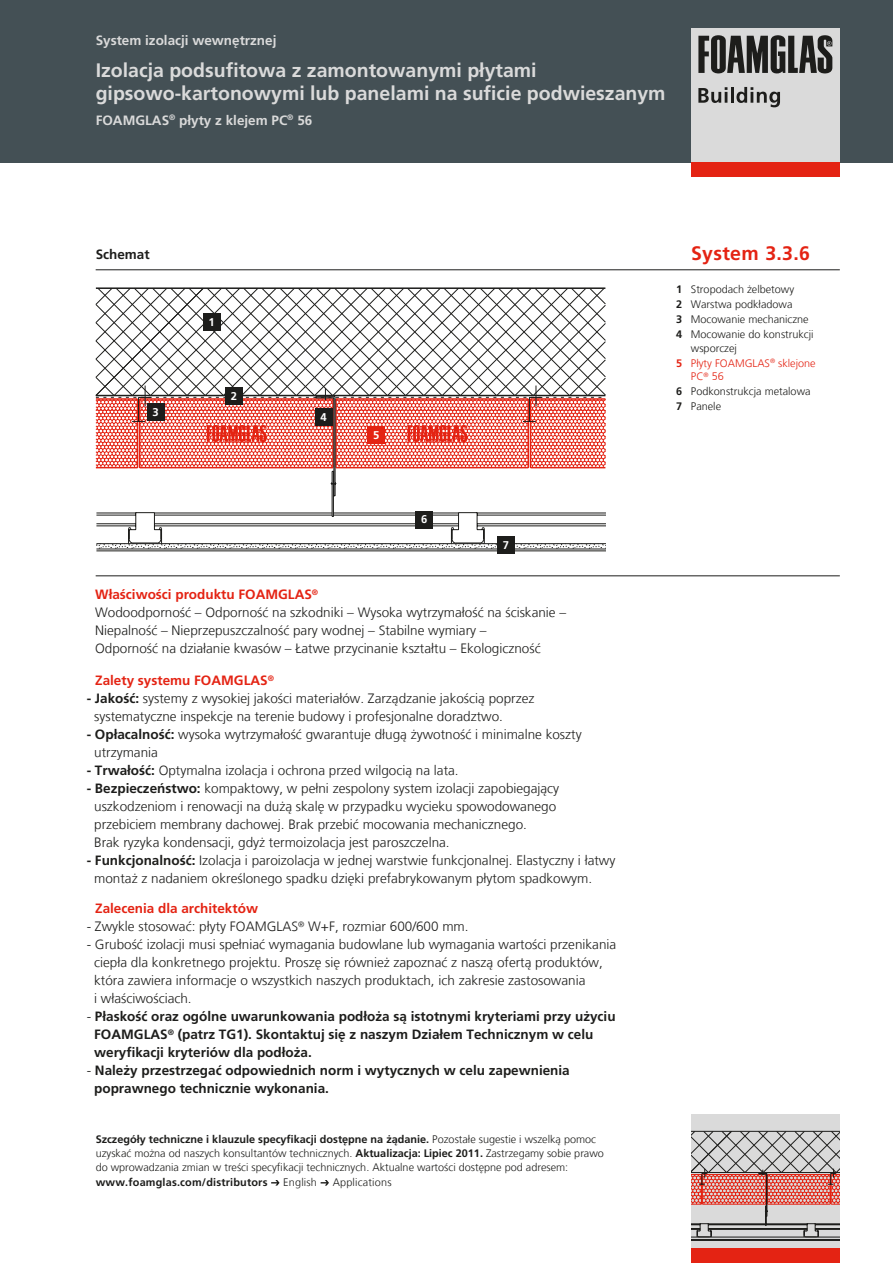
<style>
.page{position:relative;width:893px;height:1263px;background:#fff}
.page>*{position:absolute;margin:0;border:0;box-sizing:border-box;transform-origin:0 0}
.t1{font:700 19.5px/23.4px "Frutiger LT Com";color:#dadada}
.t2{font:700 19.5px "Frutiger LT Com";letter-spacing:.015em;color:#e42313}
.t3{font:300 13.5px/18px "Frutiger LT Com";color:#1d1d1b}
.t4{font:700 13.5px/18px "Frutiger LT Com";color:#1d1d1b}
.t5{font:700 13.5px "Frutiger LT Com";color:#dadada}
.t6{font:700 13.5px "Frutiger LT Com";color:#e42313}
.t7{font:700 11.25px "Frutiger LT Com";color:#fff}
.t8{font:300 10.8px/15px "Frutiger LT Com";color:#1d1d1b}
.t9{font:700 10.8px/15px "Frutiger LT Com";letter-spacing:.015em;color:#1d1d1b;text-align:justify}
.t10{font:300 10.8px/15px "Frutiger LT Com";color:#e42313}
.t11{font:700 10.8px "Frutiger LT Com";color:#e42313}
.s1{font-weight:700;color:#e42313}
.s2{font-weight:700}
.s3{font-weight:300}
.s4{color:#1d1d1b}
.s5{color:#e42313}
</style>
<div class="page">
<div style="left:0;top:0;width:893px;height:162px;background:#445055"></div>
<div style="left:691px;top:28px;width:149px;height:134px;background:#dadada"></div>
<div style="left:691px;top:162px;width:149px;height:15px;background:#e42313"></div>
<svg style="left:698px;top:35px;width:134px;height:38px"></svg>
<svg style="left:698px;top:87px;width:29px;height:16px"></svg>
<hr style="left:731px;top:87px;width:3px;height:16px;background:#1d1d1b">
<svg style="left:736px;top:87px;width:44px;height:20px"></svg>
<div style="left:691px;top:1114px;width:149px;height:134px;background:#dadada"></div>
<hr style="left:691px;top:1240px;width:149px;height:1px;background:#1d1d1b">
<hr style="left:691px;top:1239px;width:149px;height:1px;background:#1d1d1b">
<hr style="left:691px;top:1237px;width:149px;height:1px;background:#1d1d1b">
<svg style="left:691px;top:1130px;width:149px;height:107px"></svg>
<hr style="left:96px;top:551px;width:510px;height:1px;background:#1d1d1b">
<hr style="left:96px;top:549px;width:510px;height:1px;background:#1d1d1b">
<hr style="left:335px;top:397px;width:1px;height:99px;background:#1d1d1b">
<hr style="left:334px;top:398px;width:1px;height:98px;background:#1d1d1b">
<hr style="left:333px;top:471px;width:1px;height:45px;background:#1d1d1b">
<hr style="left:332px;top:471px;width:1px;height:45px;background:#1d1d1b">
<svg style="left:96px;top:512px;width:510px;height:37px"></svg>
<hr style="left:333px;top:515px;width:126px;height:1px;background:#1d1d1b">
<hr style="left:154px;top:515px;width:178px;height:1px;background:#1d1d1b">
<hr style="left:333px;top:513px;width:126px;height:1px;background:#1d1d1b">
<hr style="left:154px;top:513px;width:178px;height:1px;background:#1d1d1b">
<svg style="left:95px;top:287px;width:511px;height:185px"></svg>
<div style="left:691px;top:1248px;width:149px;height:15px;background:#e42313"></div>
<hr style="left:96px;top:270px;width:744px;height:1px;background:#1d1d1b">
<hr style="left:96px;top:576px;width:744px;height:1px;background:#1d1d1b">
<div style="left:203px;top:313px;width:17px;height:17px;background:#1d1d1b"></div>
<div style="left:147px;top:404px;width:17px;height:17px;background:#1d1d1b"></div>
<div style="left:315px;top:409px;width:17px;height:17px;background:#1d1d1b"></div>
<div style="left:416px;top:511px;width:17px;height:17px;background:#1d1d1b"></div>
<div style="left:497px;top:536px;width:17px;height:17px;background:#1d1d1b"></div>
<div style="left:368px;top:426px;width:17px;height:17px;background:#e42313"></div>
<div style="left:225px;top:388px;width:17px;height:17px;background:#1d1d1b"></div>
<svg style="left:271px;top:1180px;width:9px;height:5px"></svg>
<svg style="left:321px;top:1180px;width:8px;height:5px"></svg>
<p class="t5" style="left:96px;top:32px;width:182px">System izolacji wewnętrznej</p>
<h1 class="t1" style="left:96px;top:59px;width:571px">Izolacja podsufitowa z zamontowanymi płytami gipsowo-kartonowymi lub panelami na suficie podwieszanym</h1>
<p class="t5" style="left:96px;top:112px;width:218px">FOAMGLAS<sup>®</sup> płyty z klejem PC<sup>®</sup> 56</p>
<p class="t4" style="left:96px;top:245px;width:56px">Schemat</p>
<p class="t7" style="left:153px;top:406px;width:8px">3</p>
<p class="t7" style="left:208px;top:315px;width:8px">1</p>
<p class="t7" style="left:231px;top:390px;width:8px">2</p>
<p class="t7" style="left:321px;top:411px;width:8px">4</p>
<p class="t7" style="left:373px;top:428px;width:8px">5</p>
<p class="t7" style="left:421px;top:513px;width:8px">6</p>
<p class="t7" style="left:503px;top:538px;width:8px">7</p>
<p class="t3" style="left:95px;top:586px;width:473px"><span class="s1">Właściwości produktu FOAMGLAS</span><sup>®<br></sup>Wodoodporność – Odporność na szkodniki – Wysoka wytrzymałość na ściskanie – Niepalność – Nieprzepuszczalność pary wodnej – Stabilne wymiary –<br>Odporność na działanie kwasów – Łatwe przycinanie kształtu – Ekologiczność</p>
<p class="t6" style="left:95px;top:672px;width:180px">Zalety systemu FOAMGLAS<sup>®</sup></p>
<p class="t3" style="left:94px;top:689px;width:442px;text-indent:-8px"><span class="s2">- Jakość:</span> systemy z wysokiej jakości materiałów. Zarządzanie jakością poprzez systematyczne inspekcje na terenie budowy i profesjonalne doradztwo.</p>
<p class="t3" style="left:94px;top:725px;width:489px;text-indent:-8px"><span class="s2">- Opłacalność:</span> wysoka wytrzymałość gwarantuje długą żywotność i minimalne koszty utrzymania</p>
<p class="t3" style="left:87px;top:761px;width:374px"><span class="s2">- Trwałość:</span> Optymalna izolacja i ochrona przed wilgocią na lata.</p>
<p class="t3" style="left:94px;top:779px;width:467px;text-indent:-8px"><span class="s2">- Bezpieczeństwo:</span> kompaktowy, w pełni zespolony system izolacji zapobiegający uszkodzeniom i renowacji na dużą skalę w przypadku wycieku spowodowanego przebiciem membrany dachowej. Brak przebić mocowania mechanicznego.<br>Brak ryzyka kondensacji, gdyż termoizolacja jest paroszczelna.</p>
<p class="t3" style="left:94px;top:851px;width:523px;text-indent:-8px"><span class="s2">- Funkcjonalność:</span> Izolacja i paroizolacja w jednej warstwie funkcjonalnej. Elastyczny i łatwy montaż z nadaniem określonego spadku dzięki prefabrykowanym płytom spadkowym.</p>
<p class="t6" style="left:95px;top:900px;width:164px">Zalecenia dla architektów</p>
<p class="t3" style="left:87px;top:917px;width:383px">- Zwykle stosować: płyty FOAMGLAS<sup>®</sup> W+F, rozmiar 600/600 mm.</p>
<p class="t3" style="left:94px;top:935px;width:524px;text-indent:-8px">- Grubość izolacji musi spełniać wymagania budowlane lub wymagania wartości przenikania ciepła dla konkretnego projektu. Proszę się również zapoznać z naszą ofertą produktów, która zawiera informacje o wszystkich naszych produktach, ich zakresie zastosowania<br>i właściwościach.</p>
<p class="t4" style="left:94px;top:1007px;width:523px;text-indent:-7px"><span class="s3">-</span> Płaskość oraz ogólne uwarunkowania podłoża są istotnymi kryteriami przy użyciu<br>FOAMGLAS<sup>®</sup> (patrz TG1). Skontaktuj się z naszym Działem Technicznym w celu weryfikacji kryteriów dla podłoża.</p>
<p class="t4" style="left:94px;top:1061px;width:477px;text-indent:-8px"><span class="s3">-</span> Należy przestrzegać odpowiednich norm i wytycznych w celu zapewnienia poprawnego technicznie wykonania.</p>
<p class="t8" style="left:96px;top:1132px;width:510px;line-height:14.2px"><span class="s2">Szczegóły techniczne i klauzule specyfikacji dostępne na żądanie.</span> Pozostałe sugestie i wszelką pomoc uzyskać można od naszych konsultantów technicznych. <span class="s2">Aktualizacja: Lipiec 2011.</span> Zastrzegamy sobie prawo do wprowadzania zmian w treści specyfikacji technicznych. Aktualne wartości dostępne pod adresem:</p>
<p class="t9" style="left:96px;top:1174px;width:173px">www.foamglas.com/distributors</p>
<p class="t8" style="left:283px;top:1174px;width:35px">English</p>
<p class="t8" style="left:333px;top:1174px;width:60px">Applications</p>
<p class="t9" style="left:676px;top:282px;width:8px">1<br>2<br>3<br>4</p>
<p class="t11" style="left:676px;top:357px;width:8px">5</p>
<p class="t9" style="left:676px;top:384px;width:8px">6<br>7</p>
<h1 class="t2" style="left:691px;top:242px;width:121px">System 3.3.6</h1>
<p class="t8" style="left:691px;top:282px;width:124px">Stropodach żelbetowy<br>Warstwa podkładowa<br>Mocowanie mechaniczne<br>Mocowanie do konstrukcji</p>
<p class="t10" style="left:691px;top:341px;width:126px"><span class="s4">wsporczej<br></span>Płyty FOAMGLAS<sup>®</sup> sklejone</p>
<p class="t8" style="left:691px;top:369px;width:121px"><span class="s5">PC</span><sup>®</sup> <span class="s5">56<br></span>Podkonstrukcja metalowa<br>Panele</p>
</div>
